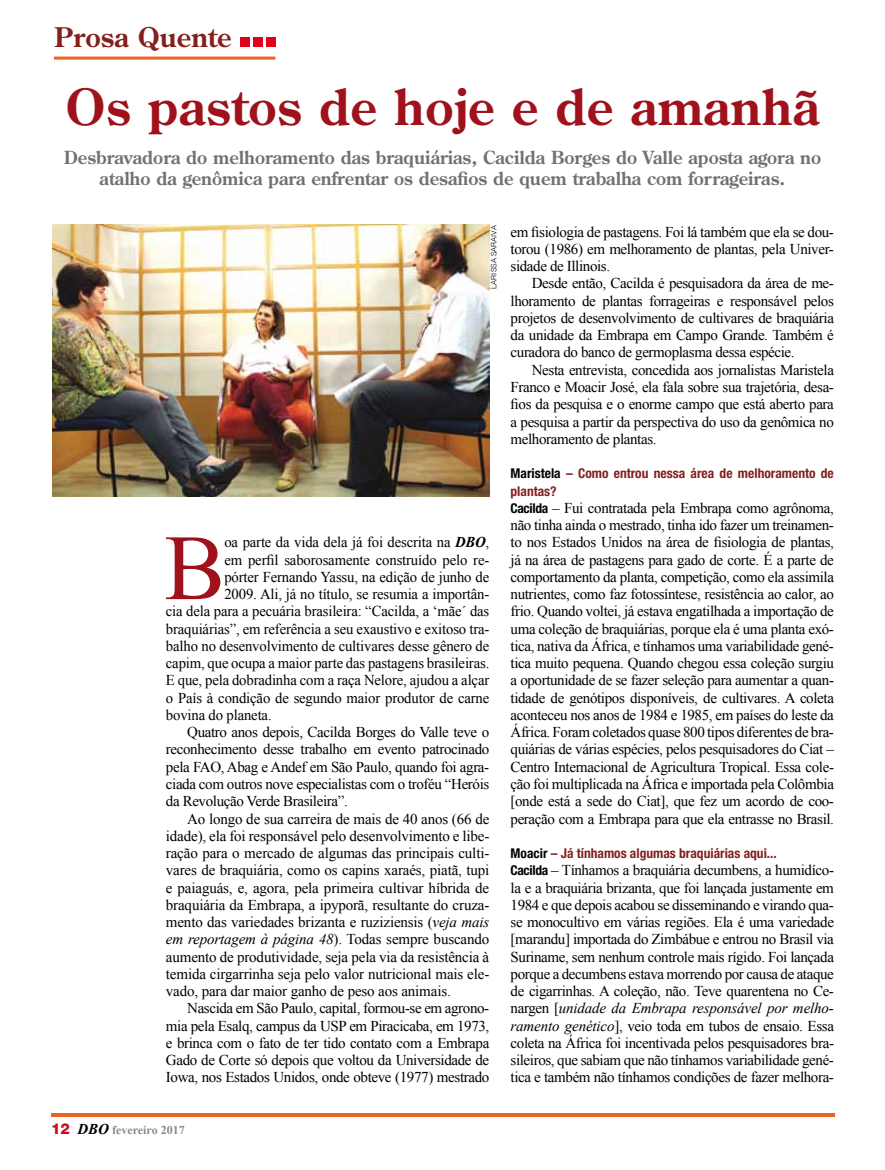
<style>
.page{position:relative;width:885px;height:1170px;background:#fff}
.page>*{position:absolute;margin:0;border:0;box-sizing:border-box;transform-origin:0 0}
.t1{font:93.15px "Times New Roman";color:#a0121b}
.t2{font:700 49.5px "Century Old Style Std";letter-spacing:.01em;color:#a0121b}
.t3{font:700 27px "Century Old Style Std";color:#82201d}
.t4{font:700 18px/21px "Century Old Style Std";color:#707172;text-align:center}
.t5{font:15px/17.2px "Times New Roman";letter-spacing:-.01em;color:#000;text-align:justify}
.t6{font:italic 15px "Times New Roman";letter-spacing:-.01em;color:#000}
.t7{font:700 condensed 13.5px/17.2px "Helvetica Neue LT Std";color:#82201d}
.t8{font:700 12px "Times New Roman";color:#87888a}
.t9{font:300 7.5px "Helvetica";color:#000}
.s1{font-weight:700;font-style:italic}
.s2{font-style:italic}
.s3{font-style:normal}
.s4{color:#000}
.s5{font-family:"Helvetica Neue LT Std";font-weight:700;font-stretch:condensed;font-size:13.5px}
.s6{font-family:"Helvetica Neue LT Std";font-weight:800;font-size:15px;color:#cd071e}
.s7{font-style:italic;font-size:15px;color:#000}
</style>
<div class="page">
<hr style="left:51px;top:1113px;width:783px;height:3px;background:#ea6323">
<hr style="left:54px;top:57px;width:221px;height:3px;background:#ea6323">
<div style="left:240px;top:37px;width:10px;height:10px;background:#e2001a"></div>
<div style="left:253px;top:37px;width:9px;height:10px;background:#e2001a"></div>
<div style="left:266px;top:37px;width:9px;height:10px;background:#e2001a"></div>
<img style="left:53px;top:225px;width:436px;height:271px">
<h3 class="t3" style="left:54px;top:19px;width:179px">Prosa Quente</h3>
<h2 class="t2" style="left:65px;top:74px;width:755px">Os pastos de hoje e de amanhã</h2>
<p class="t4" style="left:64px;top:146px;width:758px">Desbravadora do melhoramento das braquiárias, Cacilda Borges do Valle aposta agora no atalho da genômica para enfrentar os desafios de quem trabalha com forrageiras.</p>
<p class="t9" style="left:487px;top:289px;width:65px;rotate:-90deg">Larissa Saraiva</p>
<h1 class="t1" style="left:164px;top:505px;width:62px">B</h1>
<p class="t5" style="left:224px;top:533px;width:266px">oa parte da vida dela já foi descrita na <span class="s1">DBO</span>,</p>
<p class="t5" style="left:224px;top:550px;width:266px">em perfil saborosamente construído pelo re-</p>
<p class="t5" style="left:224px;top:568px;width:266px">pórter Fernando Yassu, na edição de junho de</p>
<p class="t5" style="left:224px;top:585px;width:266px">2009. Ali, já no título, se resumia a importân-</p>
<p class="t5" style="left:166px;top:602px;width:325px">cia dela para a pecuária brasileira: “Cacilda, a ‘mãe´ das</p>
<p class="t5" style="left:166px;top:619px;width:325px">braquiárias”, em referência a seu exaustivo e exitoso tra-</p>
<p class="t5" style="left:166px;top:637px;width:325px">balho no desenvolvimento de cultivares desse gênero de</p>
<p class="t5" style="left:166px;top:654px;width:325px">capim, que ocupa a maior parte das pastagens brasileiras.</p>
<p class="t5" style="left:166px;top:671px;width:325px">E que, pela dobradinha com a raça Nelore, ajudou a alçar</p>
<p class="t5" style="left:166px;top:688px;width:325px">o País à condição de segundo maior produtor de carne</p>
<p class="t5" style="left:166px;top:706px;width:107px">bovina do planeta.</p>
<p class="t5" style="left:187px;top:723px;width:303px">Quatro anos depois, Cacilda Borges do Valle teve o</p>
<p class="t5" style="left:166px;top:740px;width:325px">reconhecimento desse trabalho em evento patrocinado</p>
<p class="t5" style="left:166px;top:757px;width:325px">pela FAO, Abag e Andef em São Paulo, quando foi agra-</p>
<p class="t5" style="left:166px;top:775px;width:325px">ciada com outros nove especialistas com o troféu “Heróis</p>
<p class="t5" style="left:166px;top:792px;width:183px">da Revolução Verde Brasileira”.</p>
<p class="t5" style="left:187px;top:809px;width:303px">Ao longo de sua carreira de mais de 40 anos (66 de</p>
<p class="t5" style="left:166px;top:826px;width:325px">idade), ela foi responsável pelo desenvolvimento e libe-</p>
<p class="t5" style="left:166px;top:844px;width:325px">ração para o mercado de algumas das principais culti-</p>
<p class="t5" style="left:166px;top:861px;width:325px">vares de braquiária, como os capins xaraés, piatã, tupi</p>
<p class="t5" style="left:166px;top:878px;width:325px">e paiaguás, e, agora, pela primeira cultivar híbrida de</p>
<p class="t5" style="left:166px;top:895px;width:325px">braquiária da Embrapa, a ipyporã, resultante do cruza-</p>
<p class="t5" style="left:166px;top:913px;width:325px">mento das variedades brizanta e ruziziensis (<span class="s2">veja mais</span></p>
<p class="t6" style="left:166px;top:928px;width:325px">em reportagem à página 48<span class="s3">). Todas sempre buscando</span></p>
<p class="t5" style="left:166px;top:947px;width:325px">aumento de produtividade, seja pela via da resistência à</p>
<p class="t5" style="left:166px;top:964px;width:325px">temida cirgarrinha seja pelo valor nutricional mais ele-</p>
<p class="t5" style="left:166px;top:982px;width:286px">vado, para dar maior ganho de peso aos animais.</p>
<p class="t5" style="left:187px;top:999px;width:303px">Nascida em São Paulo, capital, formou-se em agrono-</p>
<p class="t5" style="left:166px;top:1016px;width:325px">mia pela Esalq, campus da USP em Piracicaba, em 1973,</p>
<p class="t5" style="left:166px;top:1033px;width:325px">e brinca com o fato de ter tido contato com a Embrapa</p>
<p class="t5" style="left:166px;top:1051px;width:325px">Gado de Corte só depois que voltou da Universidade de</p>
<p class="t5" style="left:166px;top:1068px;width:325px">Iowa, nos Estados Unidos, onde obteve (1977) mestrado</p>
<p class="t5" style="left:510px;top:223px;width:325px">em fisiologia de pastagens. Foi lá também que ela se dou&shy;torou (1986) em melhoramento de plantas, pela Univer&shy;sidade de Illinois.</p>
<p class="t5" style="left:510px;top:274px;width:325px;text-indent:21px">Desde então, Cacilda é pesquisadora da área de me&shy;lhoramento de plantas forrageiras e responsável pelos projetos de desenvolvimento de cultivares de braquiária da unidade da Embrapa em Campo Grande. Também é curadora do banco de germoplasma dessa espécie.</p>
<p class="t5" style="left:510px;top:361px;width:325px;text-indent:21px">Nesta entrevista, concedida aos jornalistas Maristela Franco e Moacir José, ela fala sobre sua trajetória, desa&shy;fios da pesquisa e o enorme campo que está aberto para a pesquisa a partir da perspectiva do uso da genômica no melhoramento de plantas.</p>
<p class="t7" style="left:510px;top:464px;width:325px"><span class="s4">Maristela</span> – Como entrou nessa área de melhoramento de plantas?</p>
<p class="t5" style="left:510px;top:499px;width:325px"><span class="s5">Cacilda</span> – Fui contratada pela Embrapa como agrônoma, não tinha ainda o mestrado, tinha ido fazer um treinamen&shy;to nos Estados Unidos na área de fisiologia de plantas, já na área de pastagens para gado de corte. É a parte de comportamento da planta, competição, como ela assimila nutrientes, como faz fotossíntese, resistência ao calor, ao frio. Quando voltei, já estava engatilhada a importação de uma coleção de braquiárias, porque ela é uma planta exó&shy;tica, nativa da África, e tínhamos uma variabilidade gené&shy;tica muito pequena. Quando chegou essa coleção surgiu a oportunidade de se fazer seleção para aumentar a quan&shy;tidade de genótipos disponíveis, de cultivares. A coleta aconteceu nos anos de 1984 e 1985, em países do leste da África. Foram coletados quase 800 tipos diferentes de bra&shy;quiárias de várias espécies, pelos pesquisadores do Ciat – Centro Internacional de Agricultura Tropical. Essa cole&shy;ção foi multiplicada na África e importada pela Colômbia [onde está a sede do Ciat], que fez um acordo de coo&shy;peração com a Embrapa para que ela entrasse no Brasil.</p>
<p class="t7" style="left:510px;top:844px;width:267px"><span class="s4">Moacir</span> – Já tínhamos algumas braquiárias aqui...</p>
<p class="t5" style="left:510px;top:861px;width:325px"><span class="s5">Cacilda</span> – Tínhamos a braquiária decumbens, a humidíco&shy;la e a braquiária brizanta, que foi lançada justamente em 1984 e que depois acabou se disseminando e virando qua&shy;se monocultivo em várias regiões. Ela é uma variedade [marandu] importada do Zimbábue e entrou no Brasil via Suriname, sem nenhum controle mais rígido. Foi lançada porque a decumbens estava morrendo por causa de ataque de cigarrinhas. A coleção, não. Teve quarentena no Ce&shy;nargen [<span class="s2">unidade da Embrapa responsável por melho&shy;ramento genético</span>], veio toda em tubos de ensaio. Essa coleta na África foi incentivada pelos pesquisadores bra&shy;sileiros, que sabiam que não tínhamos variabilidade gené&shy;tica e também não tínhamos condições de fazer melhora-</p>
<p class="t8" style="left:51px;top:1121px;width:135px"><span class="s6">12</span> <span class="s7">DBO</span> fevereiro 2017</p>
</div>
